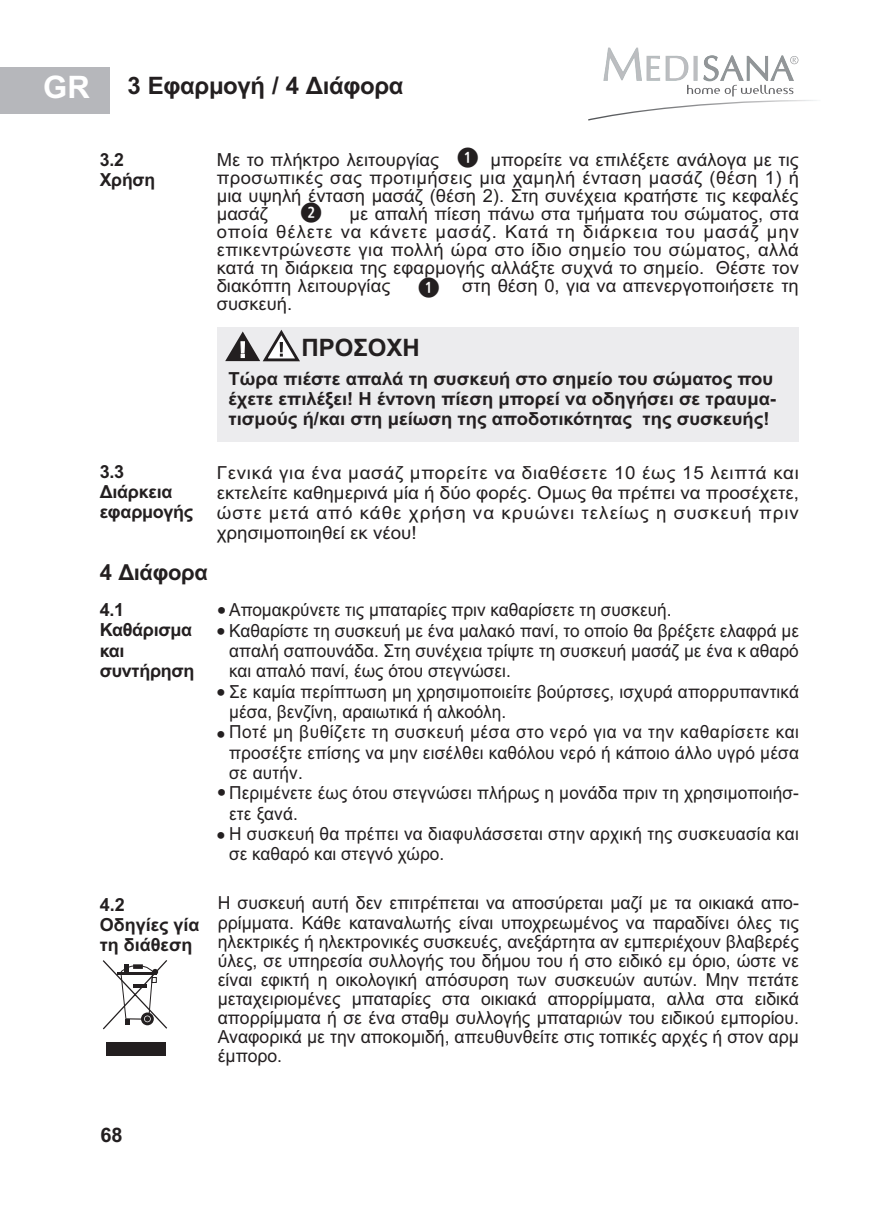
<style>
.page{position:relative;width:870px;height:1222px;background:#fff}
.page>*{position:absolute;margin:0;border:0;box-sizing:border-box;transform-origin:0 0}
.t1{font:700 31px "Arial";color:#fff}
.t2{font:27.4px/21.4px "Arial";color:#231f20}
.t3{font:700 24px "Arial";letter-spacing:-.015em;color:#231f20}
.t4{font:700 22px "Arial";letter-spacing:-.015em;color:#231f20}
.t5{font:700 20px "Arial";color:#231f20}
.t6{font:18px/19.2px "Arial";color:#231f20;text-align:justify}
.t7{font:18px/20.4px "Arial";color:#231f20;scale:.96 1}
.t8{font:700 18px/20.2px "Arial";color:#231f20}
.t9{font:18px/20.2px "Arial";color:#231f20;text-align:justify;scale:1.04 1}
</style>
<div class="page">
<svg style="left:588px;top:47px;width:229px;height:74px"></svg>
<div style="left:0;top:68px;width:110px;height:46px;background:#b6b7bb"></div>
<div style="left:218px;top:327px;width:581px;height:115px;background:#ececee"></div>
<svg style="left:225px;top:329px;width:75px;height:33px"></svg>
<svg style="left:102px;top:960px;width:66px;height:70px"></svg>
<div style="left:106px;top:1042px;width:60px;height:14px;background:#231f20"></div>
<h1 class="t1" style="left:43px;top:75px;width:48px">GR</h1>
<h3 class="t3" style="left:127px;top:76px;width:278px">3 Εφαρμογή / 4 Διάφορα</h3>
<p class="t6" style="left:217px;top:152px;width:583px;line-height:18px;text-indent:274px">μπορείτε να επιλέξετε ανάλογα με τις προσωπικές σας προτιμήσεις μια χαμηλή ένταση μασάζ (θέση 1) ή μια υψηλή ένταση μασάζ (θέση 2). Στη συνέχεια κρατήστε τις κεφαλές μασάζ</p>
<p class="t8" style="left:100px;top:151px;width:57px">3.2<br>Χρήση</p>
<p class="t6" style="left:217px;top:151px;width:224px">Με το πλήκτρο λειτουργίας</p>
<p class="t6" style="left:217px;top:206px;width:584px;line-height:18px;text-indent:133px">με απαλή πίεση πάνω στα τμήματα του σώματος, στα οποία θέλετε να κάνετε μασάζ. Κατά τη διάρκεια του μασάζ μην επικεντρώνεστε για πολλή ώρα στο ίδιο σημείο του σώματος, αλλά κατά τη διάρκεια της εφαρμογής αλλάξτε συχνά το σημείο. Θέστε τον διακόπτη λειτουργίας</p>
<p class="t6" style="left:462px;top:277px;width:338px">στη θέση 0, για να απενεργοποιήσετε τη</p>
<p class="t6" style="left:217px;top:295px;width:77px">συσκευή.</p>
<h3 class="t3" style="left:301px;top:338px;width:120px">ΠΡΟΣΟΧΗ</h3>
<p class="t8" style="left:228px;top:370px;width:549px">Τώρα πιέστε απαλά τη συσκευή στο σημείο του σώματος που έχετε επιλέξει! Η έντονη πίεση μπορεί να οδηγήσει σε τραυμα&shy;τισμούς ή/και στη μείωση της αποδοτικότητας της συσκευής!</p>
<p class="t8" style="left:100px;top:463px;width:95px">3.3<br>Διάρκεια εφαρμογής</p>
<p class="t9" style="left:217px;top:464px;width:561px">Γενικά για ένα μασάζ μπορείτε να διαθέσετε 10 έως 15 λειπτά και εκτελείτε καθημερινά μία ή δύο φορές. Ομως θα πρέπει να προσέχετε, ώστε μετά από κάθε χρήση να κρυώνει τελείως η συσκευή πριν χρησιμοποιηθεί εκ νέου!</p>
<p class="t4" style="left:100px;top:564px;width:110px">4 Διάφορα</p>
<p class="t8" style="left:100px;top:601px;width:96px">4.1<br>Καθάρισμα και συντήρηση</p>
<p class="t7" style="left:229px;top:601px;width:595px">Απομακρύνετε τις μπαταρίες πριν καθαρίσετε τη συσκευή.<br>Καθαρίστε τη συσκευή με ένα μαλακό πανί, το οποίο θα βρέξετε ελαφρά με απαλή σαπουνάδα. Στη συνέχεια τρίψτε τη συσκευή μασάζ με ένα κ αθαρό και απαλό πανί, έως ότου στεγνώσει.<br>Σε καμία περίπτωση μη χρησιμοποιείτε βούρτσες, ισχυρά απορρυπαντικά μέσα, βενζίνη, αραιωτικά ή αλκοόλη.<br>Ποτέ μη βυθίζετε τη συσκευή μέσα στο νερό για να την καθαρίσετε και προσέξτε επίσης να μην εισέλθει καθόλου νερό ή κάποιο άλλο υγρό μέσα σε αυτήν.<br>Περιμένετε έως ότου στεγνώσει πλήρως η μονάδα πριν τη χρησιμοποιήσ&shy;ετε ξανά.<br>Η συσκευή θα πρέπει να διαφυλάσσεται στην αρχική της συσκευασία και σε καθαρό και στεγνό χώρο.</p>
<h2 class="t2" style="left:216px;top:601px;width:12px">• •</h2>
<h2 class="t2" style="left:216px;top:684px;width:11px">•</h2>
<h2 class="t2" style="left:216px;top:725px;width:11px">•</h2>
<h2 class="t2" style="left:217px;top:784px;width:11px">•</h2>
<h2 class="t2" style="left:216px;top:827px;width:11px">•</h2>
<p class="t8" style="left:100px;top:896px;width:101px">4.2<br>Οδηγίες γία τη διάθεση</p>
<p class="t6" style="left:218px;top:895px;width:583px">Η συσκευή αυτή δεν επιτρέπεται να αποσύρεται µαζί µε τα οικιακά απο&shy;ρρίµµατα. Κάθε καταναλωτής είναι υποχρεωµένος να παραδίνει όλες τις ηλεκτρικές ή ηλεκτρονικές συσκευές, ανεξάρτητα αν εµπεριέχουν βλαβερές ύλες, σε υπηρεσία συλλογής του δήµου του ή στο ειδικό εµ όριο, ώστε νε είναι εφικτή η οικολογική απόσυρση των συσκευών αυτών. Μην πετάτε μεταχειριομένες μπαταρίες στα οικιακά απορρίμματα, αλλα στα ειδικά απορρίμματα ή σε ένα σταθμ συλλογής μπαταριών του ειδικού εμπορίου.<br>Αναφορικά με την αποκομιδή, απευθυνθείτε στις τοπικές αρχές ή στον αρμ έμπορο.</p>
<p class="t5" style="left:100px;top:1127px;width:24px">68</p>
</div>
